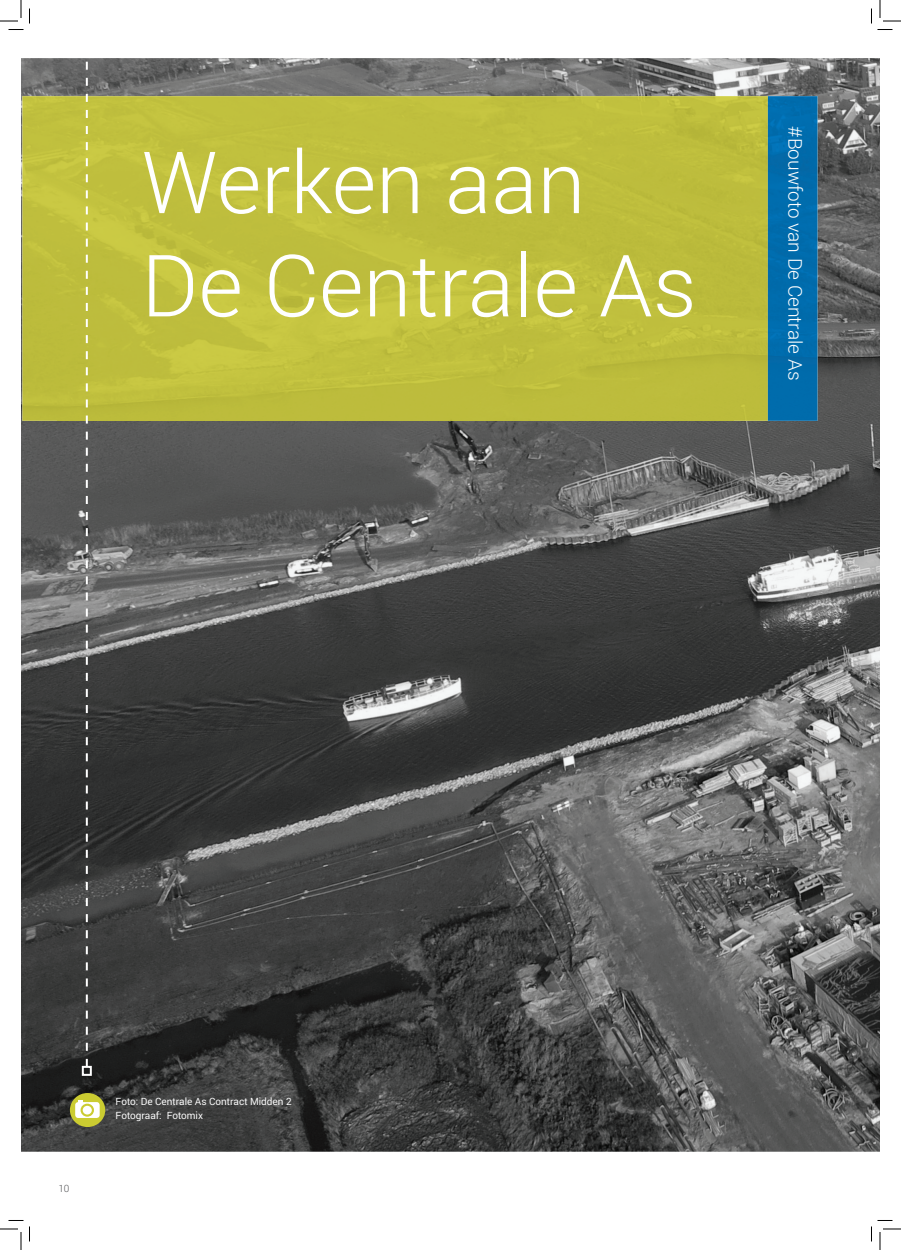
<style>
.page{position:relative;width:901px;height:1250px;background:#fff}
.page>*{position:absolute;margin:0;border:0;box-sizing:border-box;transform-origin:0 0}
.t1{font:300 86px/103.2px "Roboto";color:#fff}
.t2{font:300 19px "Roboto";color:#fff}
.t3{font:10px/14px "Roboto";color:#fff}
.t4{font:300 10px "Roboto";color:#57585a}
</style>
<div class="page">
<img style="left:21px;top:58px;width:859px;height:1093px">
<img style="left:58px;top:96px;width:759px;height:325px">
<div style="left:22px;top:96px;width:746px;height:32px;background:#c1c03e"></div>
<img style="left:22px;top:128px;width:36px;height:293px">
<div style="left:732px;top:128px;width:36px;height:293px;background:#bcbc3b"></div>
<img style="left:57px;top:420px;width:676px;height:1px">
<svg style="left:86px;top:58px;width:2px;height:1007px"></svg>
<div style="left:82px;top:1065px;width:10px;height:10px;border:2px solid #fff"></div>
<div style="left:769px;top:97px;width:47px;height:323px;background:#006cac"></div>
<div style="left:70px;top:1093px;width:35px;height:34px;background:#cbcc31;border-radius:50%"></div>
<div style="left:75px;top:1102px;width:25px;height:16px;background:#fff;border-radius:3px"></div>
<div style="left:81px;top:1103px;width:13px;height:13px;border:2px solid #cbcc31;border-radius:50%"></div>
<svg style="left:0;top:0;width:30px;height:30px"></svg>
<svg style="left:0;top:1220px;width:30px;height:30px"></svg>
<svg style="left:871px;top:0;width:30px;height:30px"></svg>
<svg style="left:871px;top:1220px;width:30px;height:30px"></svg>
<h1 class="t1" style="left:141px;top:128px;width:557px">Werken aan<br>De Centrale As</h1>
<h2 class="t2" style="left:808px;top:126px;width:256px;rotate:90deg">#Bouwfoto van De Centrale As</h2>
<p class="t4" style="left:58px;top:1181px;width:13px">10</p>
<p class="t3" style="left:116px;top:1094px;width:177px">Foto: De Centrale As Contract Midden 2<br>Fotograaf: Fotomix</p>
</div>
